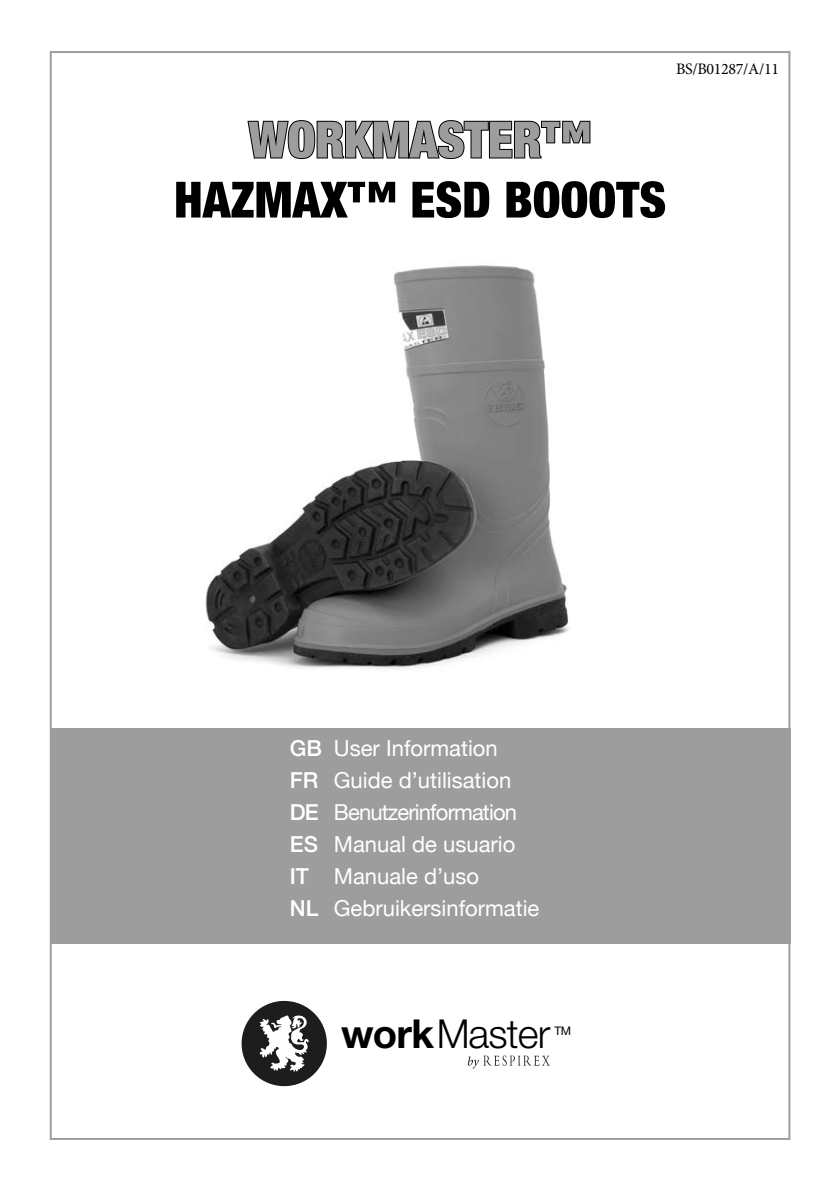
<style>
.page{position:relative;width:840px;height:1191px;background:#fff}
.page>*{position:absolute;margin:0;border:0;box-sizing:border-box;transform-origin:0 0}
.t1{font:900 condensed 50px "Helvetica Neue";color:#000}
.t2{font:900 condensed 50px "Helvetica Neue";color:#9d9d9d}
.t3{font:300 40px "Helvetica Neue";letter-spacing:-.02em;color:#000}
.t4{font:22px/32px "Helvetica Neue";color:#fff}
.t5{font:16px "Minion Pro";letter-spacing:-.02em;color:#000}
.t6{font:11.8px "Helvetica Neue";color:#000}
.s1{font-weight:500}
.s2{font-weight:700}
</style>
<div class="page">
<div style="left:50px;top:728px;width:740px;height:216px;background:#9d9d9d"></div>
<svg style="left:247px;top:120px;width:344px;height:40px"></svg>
<svg style="left:241px;top:1001px;width:86px;height:85px"></svg>
<svg style="left:467px;top:1055px;width:82px;height:13px"></svg>
<img style="left:205px;top:265px;width:365px;height:404px">
<p class="t5" style="left:675px;top:58px;width:104px">BS/B01287/A/11</p>
<h1 class="t2" style="left:248px;top:99px;width:344px">WORKMASTER™</h1>
<h1 class="t1" style="left:174px;top:159px;width:493px">HAZMAX™ ESD BOOOTS</h1>
<p class="t4" style="left:290px;top:733px;width:251px"><span class="s1">GB</span> User Information<br><span class="s1">FR</span> Guide d’utilisation<br><span class="s1">DE</span> Benutzerinformation<br><span class="s1">ES</span> Manual de usuario<br><span class="s1">IT</span> Manuale d’uso<br><span class="s1">NL</span> Gebruikersinformatie</p>
<h2 class="t3" style="left:341px;top:1001px;width:211px"><span class="s2">work</span>Master</h2>
<p class="t6" style="left:554px;top:1022px;width:18px">TM</p>
</div>
